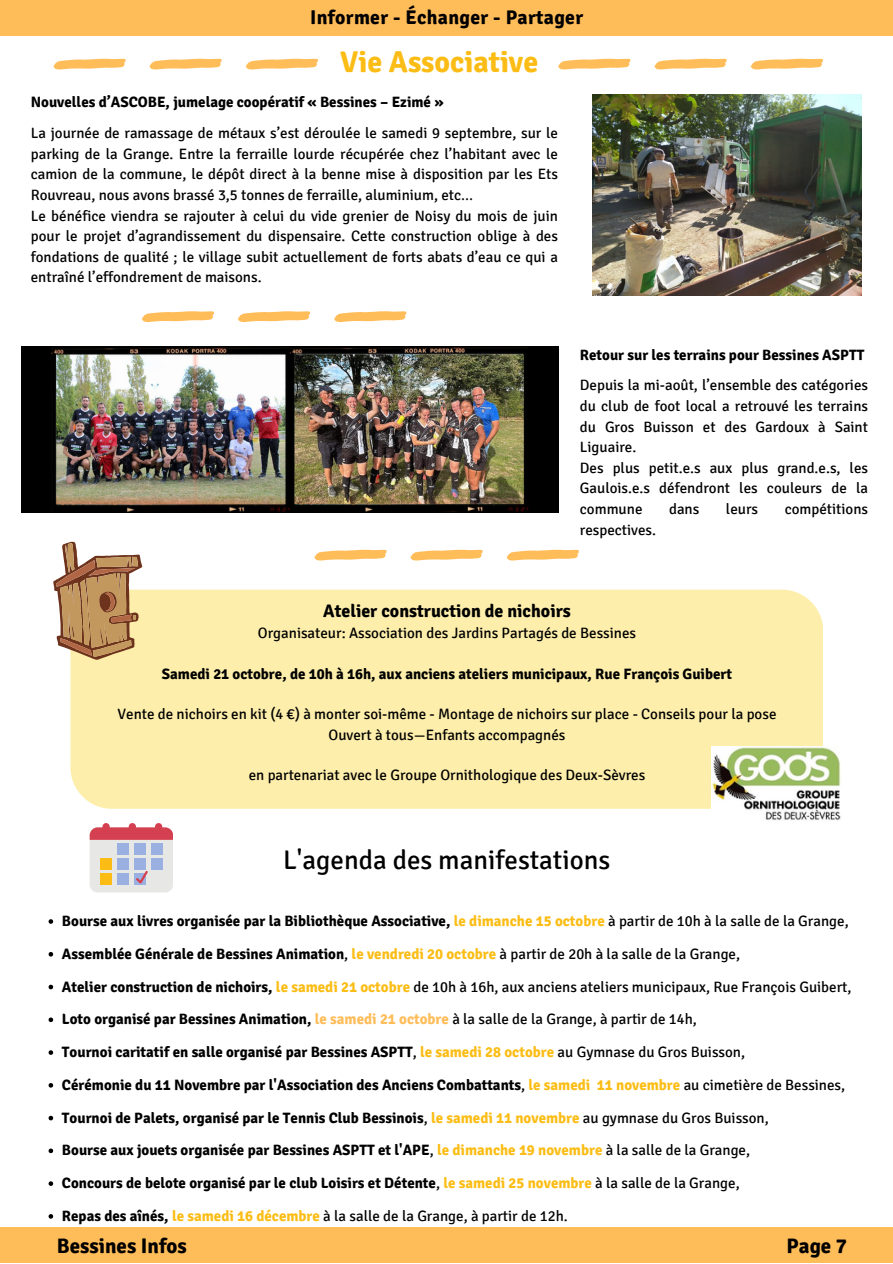
<style>
.page{position:relative;width:893px;height:1264px;background:#fff}
.page>*{position:absolute;margin:0;border:0;box-sizing:border-box;transform-origin:0 0}
.t1{font:700 30px "Signika";color:#fbbd15}
.t2{font:27px "Signika";color:#000}
.t3{font:700 21px "Signika";color:#000}
.t4{font:700 19.8px "Signika";letter-spacing:.015em;color:#000}
.t5{font:700 18px "Signika";color:#000}
.t6{font:15px/20.5px "Signika";color:#000;text-align:justify}
.t7{font:700 15px "Signika";color:#000}
.s1{font-family:"Noto Sans Gurmukhi"}
.s2{color:#fbbd15}
.s3{font-weight:400}
.s4{font-weight:700}
.s5{font-weight:700;color:#fbbd15}
.s6{color:#ffbd59}
</style>
<div class="page">
<div style="left:0;top:1227px;width:892px;height:35px;background:#ffbd59"></div>
<div style="left:0;top:0;width:892px;height:36px;background:#ffbd59"></div>
<svg style="left:53px;top:59px;width:73px;height:11px"></svg>
<svg style="left:149px;top:59px;width:73px;height:11px"></svg>
<svg style="left:246px;top:59px;width:72px;height:11px"></svg>
<svg style="left:558px;top:59px;width:72px;height:11px"></svg>
<svg style="left:654px;top:59px;width:72px;height:11px"></svg>
<svg style="left:750px;top:59px;width:73px;height:11px"></svg>
<div style="left:90px;top:827px;width:83px;height:65px;background:#e7e7e5;border-radius:8px"></div>
<svg style="left:90px;top:827px;width:83px;height:12px"></svg>
<div style="left:117px;top:843px;width:12px;height:11px;background:#9ab0e0"></div>
<div style="left:134px;top:843px;width:11px;height:11px;background:#9ab0e0"></div>
<div style="left:151px;top:843px;width:11px;height:11px;background:#9ab0e0"></div>
<div style="left:101px;top:858px;width:11px;height:11px;background:#fbbd15"></div>
<div style="left:117px;top:858px;width:12px;height:11px;background:#9ab0e0"></div>
<div style="left:134px;top:858px;width:11px;height:11px;background:#9ab0e0"></div>
<div style="left:151px;top:858px;width:11px;height:11px;background:#9ab0e0"></div>
<div style="left:101px;top:873px;width:11px;height:11px;background:#fbbd15"></div>
<div style="left:117px;top:873px;width:12px;height:11px;background:#9ab0e0"></div>
<div style="left:102px;top:823px;width:8px;height:14px;background:#d54050;border-radius:4px"></div>
<div style="left:129px;top:823px;width:7px;height:14px;background:#d54050;border-radius:4px"></div>
<div style="left:155px;top:823px;width:7px;height:14px;background:#d54050;border-radius:4px"></div>
<svg style="left:134px;top:868px;width:14px;height:17px"></svg>
<img style="left:592px;top:95px;width:269px;height:201px">
<div style="left:70px;top:589px;width:753px;height:219px;background:#fdeeab"></div>
<svg style="left:53px;top:542px;width:89px;height:117px"></svg>
<img style="left:711px;top:746px;width:130px;height:74px">
<img style="left:22px;top:347px;width:536px;height:165px">
<svg style="left:49px;top:919px;width:4px;height:4px"></svg>
<svg style="left:49px;top:952px;width:4px;height:4px"></svg>
<svg style="left:49px;top:984px;width:4px;height:5px"></svg>
<svg style="left:49px;top:1017px;width:4px;height:5px"></svg>
<svg style="left:49px;top:1050px;width:4px;height:4px"></svg>
<svg style="left:49px;top:1083px;width:4px;height:4px"></svg>
<svg style="left:49px;top:1115px;width:4px;height:5px"></svg>
<svg style="left:49px;top:1148px;width:4px;height:5px"></svg>
<svg style="left:49px;top:1181px;width:4px;height:4px"></svg>
<svg style="left:49px;top:1214px;width:4px;height:4px"></svg>
<svg style="left:142px;top:311px;width:72px;height:11px"></svg>
<svg style="left:238px;top:311px;width:72px;height:11px"></svg>
<svg style="left:334px;top:311px;width:72px;height:11px"></svg>
<svg style="left:314px;top:549px;width:73px;height:11px"></svg>
<svg style="left:410px;top:549px;width:72px;height:11px"></svg>
<svg style="left:506px;top:549px;width:73px;height:11px"></svg>
<p class="t4" style="left:310px;top:5px;width:274px">Informer - Échanger - Partager</p>
<p class="t1" style="left:340px;top:43px;width:199px">Vie Associative</p>
<p class="t7" style="left:31px;top:93px;width:414px">Nouvelles d’ASCOBE, jumelage coopératif « Bessines – Ezimé »</p>
<p class="t6" style="left:31px;top:123px;width:528px">La journée de ramassage de métaux s’est déroulée le samedi 9 septembre, sur le parking de la Grange. Entre la ferraille lourde récupérée chez l’habitant avec le camion de la commune, le dépôt direct à la benne mise à disposition par les Ets Rouvreau, nous avons brassé 3,5 tonnes de ferraille, aluminium, etc<span class="s1">…</span></p>
<p class="t6" style="left:31px;top:205px;width:528px">Le bénéfice viendra se rajouter à celui du vide grenier de Noisy du mois de juin pour le projet d’agrandissement du dispensaire. Cette construction oblige à des fondations de qualité ; le village subit actuellement de forts abats d’eau ce qui a entraîné l’effondrement de maisons.</p>
<p class="t7" style="left:580px;top:345px;width:286px">Retour sur les terrains pour Bessines ASPTT</p>
<p class="t6" style="left:580px;top:375px;width:289px">Depuis la mi-août, l’ensemble des catégories du club de foot local a retrouvé les terrains du Gros Buisson et des Gardoux à Saint Liguaire.</p>
<p class="t6" style="left:580px;top:457px;width:289px">Des plus petit.e.s aux plus grand.e.s, les Gaulois.e.s défendront les couleurs de la commune</p>
<p class="t6" style="left:669px;top:499px;width:32px">dans</p>
<p class="t6" style="left:725px;top:499px;width:34px">leurs</p>
<p class="t6" style="left:784px;top:499px;width:85px">compétitions</p>
<p class="t6" style="left:580px;top:519px;width:78px">respectives.</p>
<p class="t5" style="left:323px;top:600px;width:249px">Atelier construction de nichoirs</p>
<p class="t6" style="left:258px;top:623px;width:379px">Organisateur: Association des Jardins Partagés de Bessines</p>
<p class="t7" style="left:162px;top:664px;width:571px">Samedi 21 octobre, de 10h à 16h, aux anciens ateliers municipaux, Rue François Guibert</p>
<p class="t6" style="left:117px;top:704px;width:660px">Vente de nichoirs en kit (4 €) à monter soi-même - Montage de nichoirs sur place - Conseils pour la pose</p>
<p class="t6" style="left:328px;top:724px;width:238px">Ouvert à tous—Enfants accompagnés</p>
<p class="t6" style="left:249px;top:765px;width:398px">en partenariat avec le Groupe Ornithologique des Deux-Sèvres</p>
<p class="t2" style="left:283px;top:844px;width:329px">L'agenda des manifestations</p>
<p class="t7" style="left:62px;top:912px;width:788px">Bourse aux livres organisée par la Bibliothèque Associative, <span class="s2">le dimanche 15 octobre</span> <span class="s3">à partir de 10h à la salle de la Grange,</span></p>
<p class="t7" style="left:62px;top:944px;width:679px">Assemblée Générale de Bessines Animation<span class="s3">,</span> <span class="s2">le vendredi 20 octobre</span> <span class="s3">à partir de 20h à la salle de la Grange,</span></p>
<p class="t6" style="left:62px;top:976px;width:791px"><span class="s4">Atelier construction de nichoirs,</span> <span class="s5">le samedi 21 octobre</span> de 10h à 16h, aux anciens ateliers municipaux, Rue François Guibert,</p>
<p class="t7" style="left:62px;top:1010px;width:636px">Loto organisé par Bessines Animation, <span class="s6">le samedi 21 octobre</span> <span class="s3">à la salle de la Grange, à partir de 14h,</span></p>
<p class="t7" style="left:62px;top:1043px;width:684px">Tournoi caritatif en salle organisé par Bessines ASPTT<span class="s3">,</span> <span class="s2">le samedi 28 octobre</span> <span class="s3">au Gymnase du Gros Buisson,</span></p>
<p class="t7" style="left:62px;top:1075px;width:784px">Cérémonie du 11 Novembre par l'Association des Anciens Combattants<span class="s3">,</span> <span class="s2">le samedi 11 novembre</span> <span class="s3">au cimetière de Bessines,</span></p>
<p class="t7" style="left:62px;top:1108px;width:708px">Tournoi de Palets, organisé par le Tennis Club Bessinois<span class="s3">,</span> <span class="s2">le samedi 11 novembre</span> <span class="s3">au gymnase du Gros Buisson,</span></p>
<p class="t7" style="left:62px;top:1141px;width:689px">Bourse aux jouets organisée par Bessines ASPTT et l'APE<span class="s3">,</span> <span class="s2">le dimanche 19 novembre</span> <span class="s3">à la salle de la Grange,</span></p>
<p class="t7" style="left:62px;top:1174px;width:679px">Concours de belote organisé par le club Loisirs et Détente<span class="s3">,</span> <span class="s2">le samedi 25 novembre</span> <span class="s3">à la salle de la Grange,</span></p>
<p class="t6" style="left:62px;top:1205px;width:507px"><span class="s4">Repas des aînés,</span> <span class="s5">le samedi 16 décembre</span> à la salle de la Grange, à partir de 12h.</p>
<p class="t3" style="left:57px;top:1232px;width:131px">Bessines Infos</p>
<p class="t3" style="left:786px;top:1232px;width:62px">Page 7</p>
</div>
